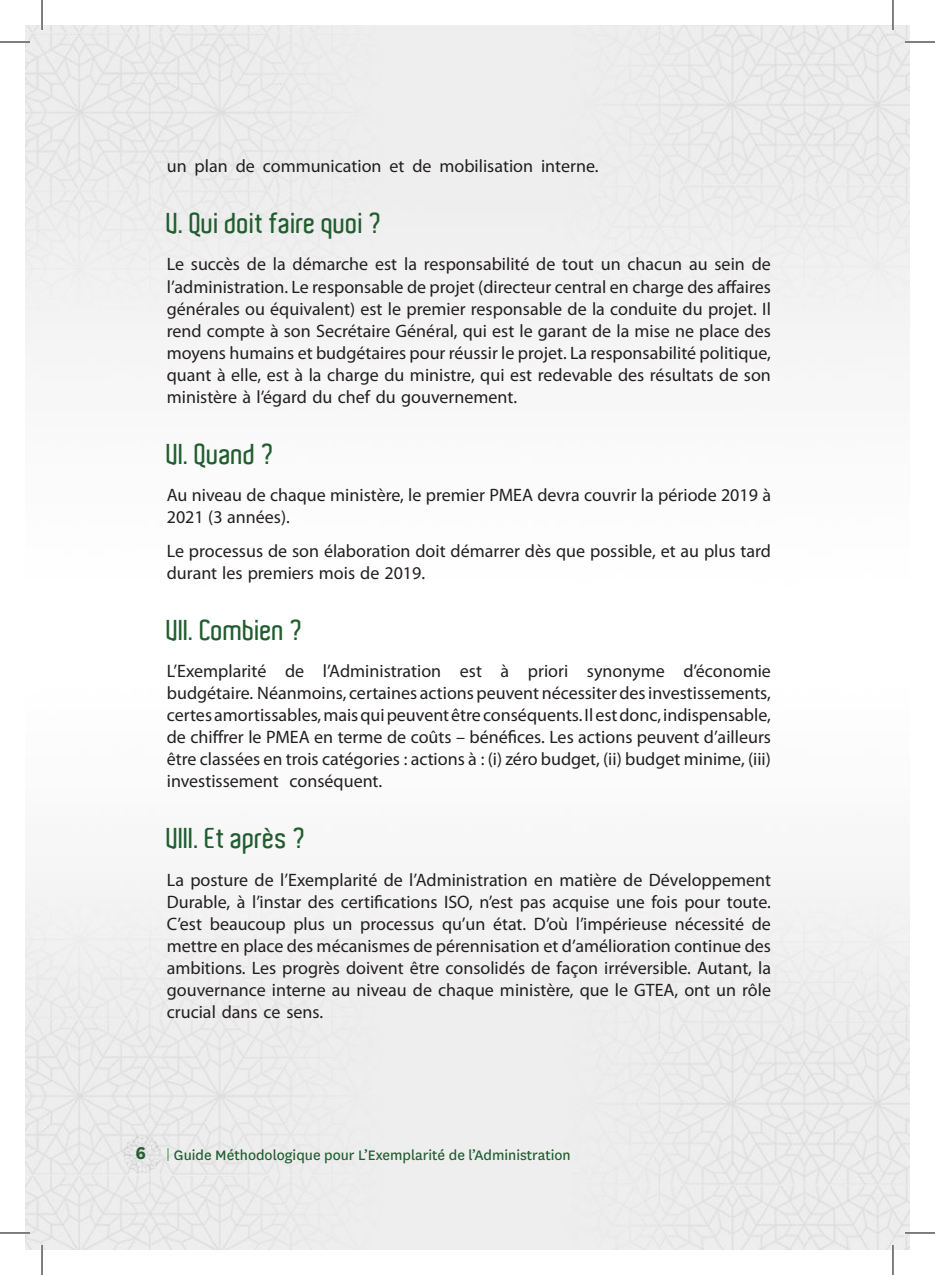
<style>
.page{position:relative;width:935px;height:1275px;background:#fff}
.page>*{position:absolute;margin:0;border:0;box-sizing:border-box;transform-origin:0 0}
.t1{font:600 28px "Aldo";color:#205e2f}
.t2{font:700 20px "National";color:#205e2f}
.t3{font:18px/22px "Myriad Pro";color:#231f20;text-align:justify}
.t4{font:16px "National";color:#205e2f}
</style>
<div class="page">
<img style="left:25px;top:25px;width:884px;height:1224px">
<hr style="left:0;top:41px;width:30px;height:2px;background:#fff">
<hr style="left:904px;top:41px;width:30px;height:2px;background:#fff">
<hr style="left:0;top:1231px;width:30px;height:3px;background:#fff">
<hr style="left:904px;top:1231px;width:30px;height:3px;background:#fff">
<hr style="left:41px;top:0;width:2px;height:30px;background:#fff">
<hr style="left:41px;top:1245px;width:2px;height:30px;background:#fff">
<hr style="left:891px;top:0;width:3px;height:30px;background:#fff">
<hr style="left:891px;top:1245px;width:3px;height:30px;background:#fff">
<hr style="left:0;top:42px;width:30px;height:1px;background:#000">
<hr style="left:904px;top:42px;width:30px;height:1px;background:#000">
<hr style="left:0;top:1232px;width:30px;height:1px;background:#000">
<hr style="left:904px;top:1232px;width:30px;height:1px;background:#000">
<hr style="left:42px;top:0;width:1px;height:30px;background:#000">
<hr style="left:42px;top:1245px;width:1px;height:30px;background:#000">
<hr style="left:892px;top:0;width:1px;height:30px;background:#000">
<hr style="left:892px;top:1245px;width:1px;height:30px;background:#000">
<p class="t3" style="left:167px;top:154px;width:433px">un plan de communication et de mobilisation interne.</p>
<h1 class="t1" style="left:167px;top:207px;width:217px">V. Qui doit faire quoi ?</h1>
<p class="t3" style="left:167px;top:253px;width:605px">Le succès de la démarche est la responsabilité de tout un chacun au sein de l’administration. Le responsable de projet (directeur central en charge des affaires générales ou équivalent) est le premier responsable de la conduite du projet. Il rend compte à son Secrétaire Général, qui est le garant de la mise ne place des moyens humains et budgétaires pour réussir le projet. La responsabilité politique, quant à elle, est à la charge du ministre, qui est redevable des résultats de son ministère à l’égard du chef du gouvernement.</p>
<h1 class="t1" style="left:167px;top:438px;width:109px">VI. Quand ?</h1>
<p class="t3" style="left:167px;top:484px;width:605px">Au niveau de chaque ministère, le premier PMEA devra couvrir la période 2019 à<br>2021 (3 années).</p>
<p class="t3" style="left:167px;top:539px;width:605px">Le processus de son élaboration doit démarrer dès que possible, et au plus tard durant les premiers mois de 2019.</p>
<h1 class="t1" style="left:167px;top:614px;width:138px">VII. Combien ?</h1>
<p class="t3" style="left:167px;top:660px;width:605px">L’Exemplarité de l’Administration est à priori synonyme d’économie budgétaire. Néanmoins, certaines actions peuvent nécessiter des investissements, certes amortissables, mais qui peuvent être conséquents. Il est donc, indispensable, de chiffrer le PMEA en terme de coûts – bénéfices. Les actions peuvent d’ailleurs être classées en trois catégories : actions à : (i) zéro budget, (ii) budget minime, (iii) investissement conséquent.</p>
<h1 class="t1" style="left:167px;top:822px;width:141px">VIII. Et après ?</h1>
<p class="t3" style="left:167px;top:868px;width:605px">La posture de l’Exemplarité de l’Administration en matière de Développement Durable, à l’instar des certifications ISO, n’est pas acquise une fois pour toute.<br>C’est beaucoup plus un processus qu’un état. D’où l’impérieuse nécessité de mettre en place des mécanismes de pérennisation et d’amélioration continue des ambitions. Les progrès doivent être consolidés de façon irréversible. Autant, la gouvernance interne au niveau de chaque ministère, que le GTEA, ont un rôle crucial dans ce sens.</p>
<p class="t2" style="left:135px;top:1138px;width:12px">6</p>
<p class="t4" style="left:174px;top:1144px;width:398px">Guide Méthodologique pour L’Exemplarité de l’Administration</p>
</div>
